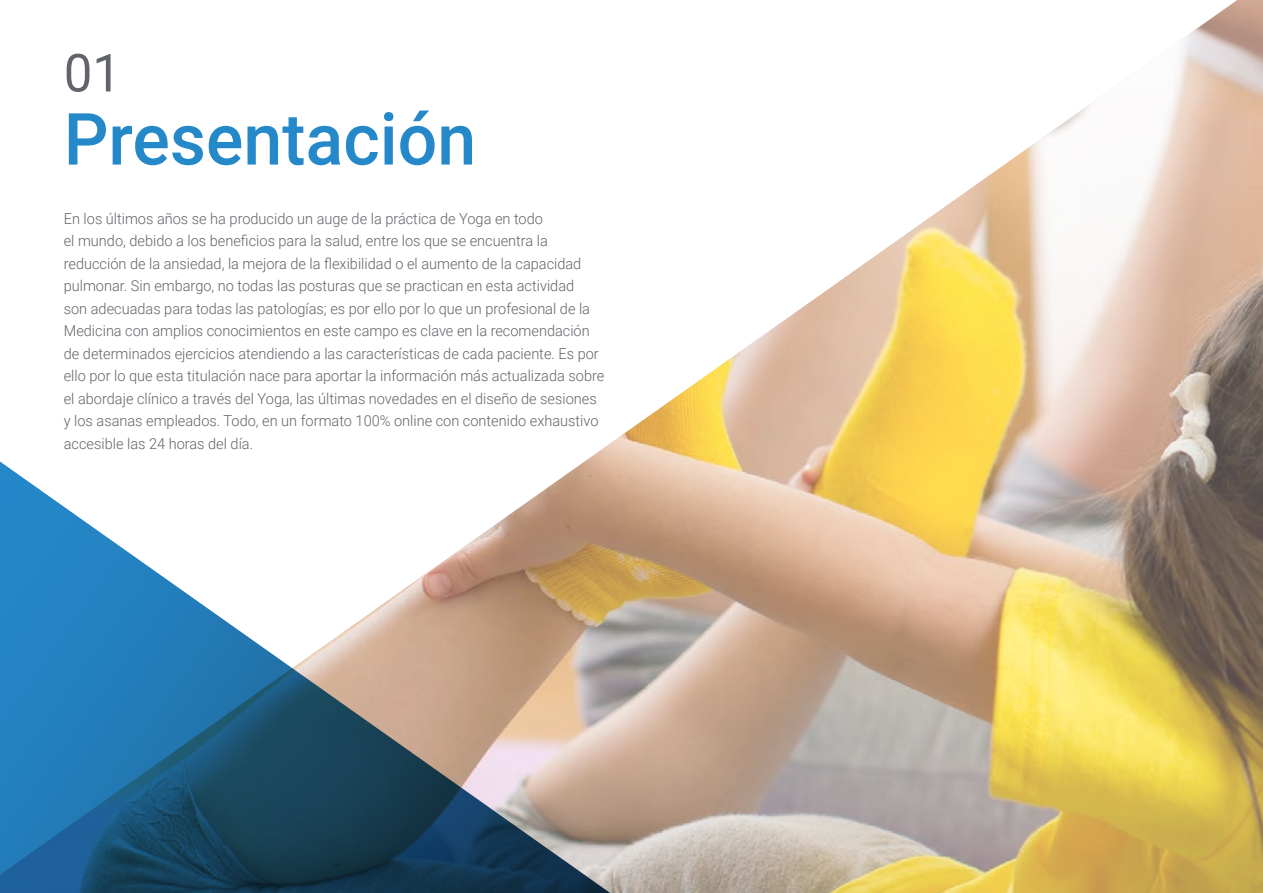
<style>
.page{position:relative;width:1263px;height:893px;background:#fff}
.page>*{position:absolute;margin:0;border:0;box-sizing:border-box;transform-origin:0 0}
.t1{font:500 72px "Roboto";color:#2488c9}
.t2{font:52.5px "Roboto";color:#61646a}
.t3{font:300 15px/22.5px "Roboto";color:#61646a}
</style>
<div class="page">
<img style="left:607px;top:0;width:656px;height:893px">
<svg style="left:0;top:446px;width:640px;height:447px"></svg>
<h2 class="t2" style="left:64px;top:36px;width:59px">01</h2>
<h1 class="t1" style="left:64px;top:89px;width:414px">Presentación</h1>
<p class="t3" style="left:64px;top:207px;width:542px">En los últimos años se ha producido un auge de la práctica de Yoga en todo<br>el mundo, debido a los beneficios para la salud, entre los que se encuentra la reducción de la ansiedad, la mejora de la flexibilidad o el aumento de la capacidad pulmonar. Sin embargo, no todas las posturas que se practican en esta actividad<br>son adecuadas para todas las patologías; es por ello por lo que un profesional de la Medicina con amplios conocimientos en este campo es clave en la recomendación de determinados ejercicios atendiendo a las características de cada paciente. Es por ello por lo que esta titulación nace para aportar la información más actualizada sobre el abordaje clínico a través del Yoga, las últimas novedades en el diseño de sesiones y los asanas empleados. Todo, en un formato 100% online con contenido exhaustivo accesible las 24 horas del día.</p>
</div>
